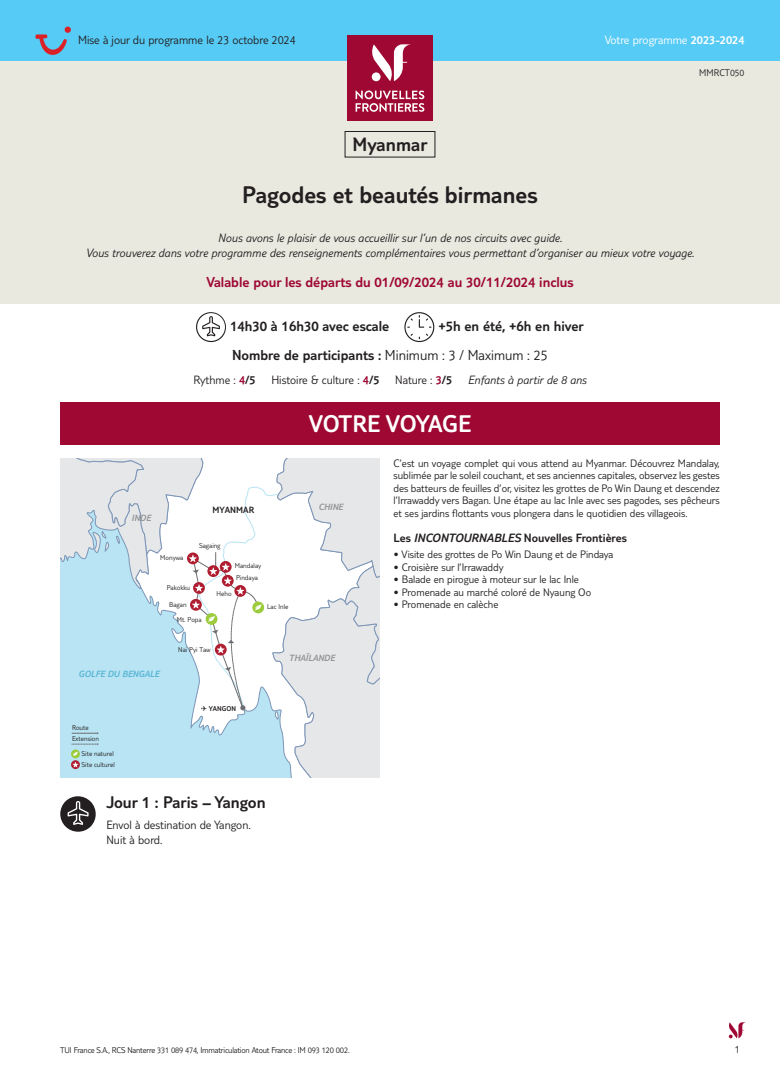
<style>
.page{position:relative;width:780px;height:1088px;background:#fff}
.page>*{position:absolute;margin:0;border:0;box-sizing:border-box;transform-origin:0 0}
.t1{font:300 25px "TUI Type";color:#231f20}
.t2{font:300 25px "TUI Type";letter-spacing:-.015em;color:#fff}
.t3{font:300 20px "TUI Type";color:#231f20}
.t4{font:300 17.5px "TUI Type";color:#231f20}
.t5{font:300 16px "TUI Type";color:#6c6d70}
.t6{font:300 15px/28.6px "TUI Type";color:#231f20}
.t7{font:300 15px "TUI Type";color:#9e0832}
.t8{font:italic 300 12.5px/15px "TUI Type";color:#231f20;text-align:center}
.t9{font:300 12.5px/15px "TUI Type";color:#231f20}
.t10{font:300 12.5px "TUI Type";color:#231f20}
.t11{font:300 12.5px "TUI Type";color:#fff}
.t12{font:300 11.25px/12.5px "TUI Type";color:#231f20;text-align:justify}
.t13{font:300 10px "TUI Type";color:#231f20}
.t14{font:italic 300 9.38px "TUI Type";color:#929595}
.t15{font:italic 300 9.38px "TUI Type";color:#59b6d5}
.t16{font:300 9.38px "TUI Type";color:#231f20}
.t17{font:300 8.75px "TUI Type";letter-spacing:-.02em;color:#231f20}
.t18{font:300 7.25px/14.9px "TUI Type";color:#231f20}
.t19{font:300 7.25px "TUI Type";color:#231f20}
.s1{font-style:inherit}
.s2{color:#9e0832}
.s3{font-size:16px;color:#6c6d70}
.s4{font-style:italic}
</style>
<div class="page">
<svg style="left:728px;top:1022px;width:18px;height:16px"></svg>
<div style="left:0;top:0;width:780px;height:303px;background:#e9e9e0"></div>
<div style="left:0;top:0;width:780px;height:60px;background:#56cbf5"></div>
<div style="left:347px;top:35px;width:85px;height:85px;background:#9e0832"></div>
<svg style="left:355px;top:90px;width:69px;height:22px"></svg>
<svg style="left:371px;top:44px;width:40px;height:37px"></svg>
<svg style="left:196px;top:312px;width:30px;height:30px"></svg>
<svg style="left:404px;top:312px;width:30px;height:30px"></svg>
<div style="left:344px;top:131px;width:91px;height:26px;border:1px solid #231f20"></div>
<div style="left:60px;top:402px;width:659px;height:43px;background:#9e0832"></div>
<div style="left:276px;top:459px;width:103px;height:28px;background:#e6e7e9"></div>
<svg style="left:60px;top:459px;width:197px;height:319px"></svg>
<svg style="left:60px;top:459px;width:88px;height:135px"></svg>
<div style="left:187px;top:552px;width:12px;height:12px;background:#af1d31;border-radius:50%"></div>
<svg style="left:71px;top:749px;width:9px;height:9px"></svg>
<svg style="left:73px;top:751px;width:5px;height:5px"></svg>
<svg style="left:71px;top:760px;width:9px;height:9px"></svg>
<svg style="left:73px;top:762px;width:5px;height:5px"></svg>
<svg style="left:72px;top:743px;width:27px;height:2px"></svg>
<svg style="left:72px;top:732px;width:27px;height:2px"></svg>
<svg style="left:189px;top:487px;width:190px;height:291px"></svg>
<svg style="left:60px;top:796px;width:36px;height:36px"></svg>
<svg style="left:35px;top:27px;width:36px;height:28px"></svg>
<p class="t9" style="left:78px;top:32px;width:219px">Mise à jour du programme le 23 octobre 2024</p>
<h2 class="t3" style="left:352px;top:133px;width:76px">Myanmar</h2>
<h1 class="t1" style="left:242px;top:180px;width:297px">Pagodes et beautés birmanes</h1>
<p class="t11" style="left:604px;top:33px;width:141px">Votre programme <span class="s1">2023-2024</span></p>
<p class="t13" style="left:699px;top:67px;width:47px">MMRCT050</p>
<p class="t8" style="left:86px;top:230px;width:610px">Nous avons le plaisir de vous accueillir sur l’un de nos circuits avec guide.<br>Vous trouverez dans votre programme des renseignements complémentaires vous permettant d’organiser au mieux votre voyage.</p>
<h3 class="t7" style="left:206px;top:273px;width:368px">Valable pour les départs du 01/09/2024 au 30/11/2024 inclus</h3>
<h3 class="t6" style="left:232px;top:312px;width:353px;text-indent:206px">+5h en été, +6h en hiver<br>Nombre de participants : <span class="s1">Minimum : 3 / Maximum : 25</span></h3>
<p class="t9" style="left:193px;top:372px;width:64px">Rythme : <span class="s2">4</span><span class="s1">/5</span></p>
<p class="t9" style="left:271px;top:372px;width:182px">Histoire &amp; culture : <span class="s2">4</span><span class="s1">/5</span> Nature : <span class="s2">3</span><span class="s1">/5</span></p>
<p class="t8" style="left:468px;top:372px;width:120px">Enfants à partir de 8 ans</p>
<h3 class="t6" style="left:230px;top:312px;width:161px">14h30 à 16h30 avec escale</h3>
<h1 class="t2" style="left:309px;top:409px;width:164px">VOTRE VOYAGE</h1>
<p class="t14" style="left:131px;top:512px;width:21px">INDE</p>
<p class="t16" style="left:212px;top:505px;width:43px">MYANMAR</p>
<p class="t14" style="left:318px;top:501px;width:26px">CHINE</p>
<p class="t18" style="left:160px;top:550px;width:25px">Monywa</p>
<p class="t18" style="left:199px;top:538px;width:23px">Sagaing</p>
<p class="t18" style="left:235px;top:558px;width:28px">Mandalay</p>
<p class="t18" style="left:224px;top:570px;width:35px"><span class="s3">•</span> Pindaya</p>
<p class="t18" style="left:167px;top:580px;width:25px">Pakokku</p>
<p class="t18" style="left:177px;top:597px;width:26px;text-indent:-7px">Bagan<br>Mt. Popa</p>
<p class="t18" style="left:178px;top:642px;width:34px">Nai Pyi Taw</p>
<p class="t18" style="left:216px;top:585px;width:17px">Heho</p>
<p class="t18" style="left:267px;top:599px;width:23px">Lac Inle</p>
<p class="t14" style="left:289px;top:652px;width:48px">THAÏLANDE</p>
<p class="t12" style="left:393px;top:456px;width:328px">C’est un voyage complet qui vous attend au Myanmar. Découvrez Mandalay, sublimée par le soleil couchant, et ses anciennes capitales, observez les gestes des batteurs de feuilles d’or, visitez les grottes de Po Win Daung et descendez l’Irrawaddy vers Bagan. Une étape au lac Inle avec ses pagodes, ses pêcheurs et ses jardins flottants vous plongera dans le quotidien des villageois.</p>
<p class="t10" style="left:393px;top:531px;width:235px">Les <span class="s4">INCONTOURNABLES</span> Nouvelles Frontières</p>
<p class="t12" style="left:393px;top:548px;width:221px">• Visite des grottes de Po Win Daung et de Pindaya</p>
<p class="t12" style="left:393px;top:560px;width:111px">• Croisière sur l’Irrawaddy</p>
<p class="t12" style="left:393px;top:573px;width:187px">• Balade en pirogue à moteur sur le lac Inle</p>
<p class="t12" style="left:393px;top:585px;width:199px">• Promenade au marché coloré de Nyaung Oo</p>
<p class="t12" style="left:393px;top:598px;width:106px">• Promenade en calèche</p>
<p class="t15" style="left:78px;top:669px;width:82px">GOLFE DU BENGALE</p>
<p class="t18" style="left:72px;top:720px;width:18px">Route</p>
<p class="t18" style="left:72px;top:731px;width:28px">Extension</p>
<p class="t18" style="left:82px;top:748px;width:35px;line-height:10.8px">Site naturel<br>Site culturel</p>
<p class="t19" style="left:201px;top:704px;width:36px">✈ YANGON</p>
<h3 class="t5" style="left:239px;top:699px;width:9px">•</h3>
<h3 class="t4" style="left:106px;top:792px;width:161px">Jour 1 : Paris – Yangon</h3>
<p class="t9" style="left:106px;top:817px;width:146px">Envol à destination de Yangon.<br>Nuit à bord.</p>
<p class="t17" style="left:60px;top:1045px;width:291px">TUI France S.A., RCS Nanterre 331 089 474, Immatriculation Atout France : IM 093 120 002.</p>
<p class="t12" style="left:734px;top:1042px;width:7px">1</p>
</div>
